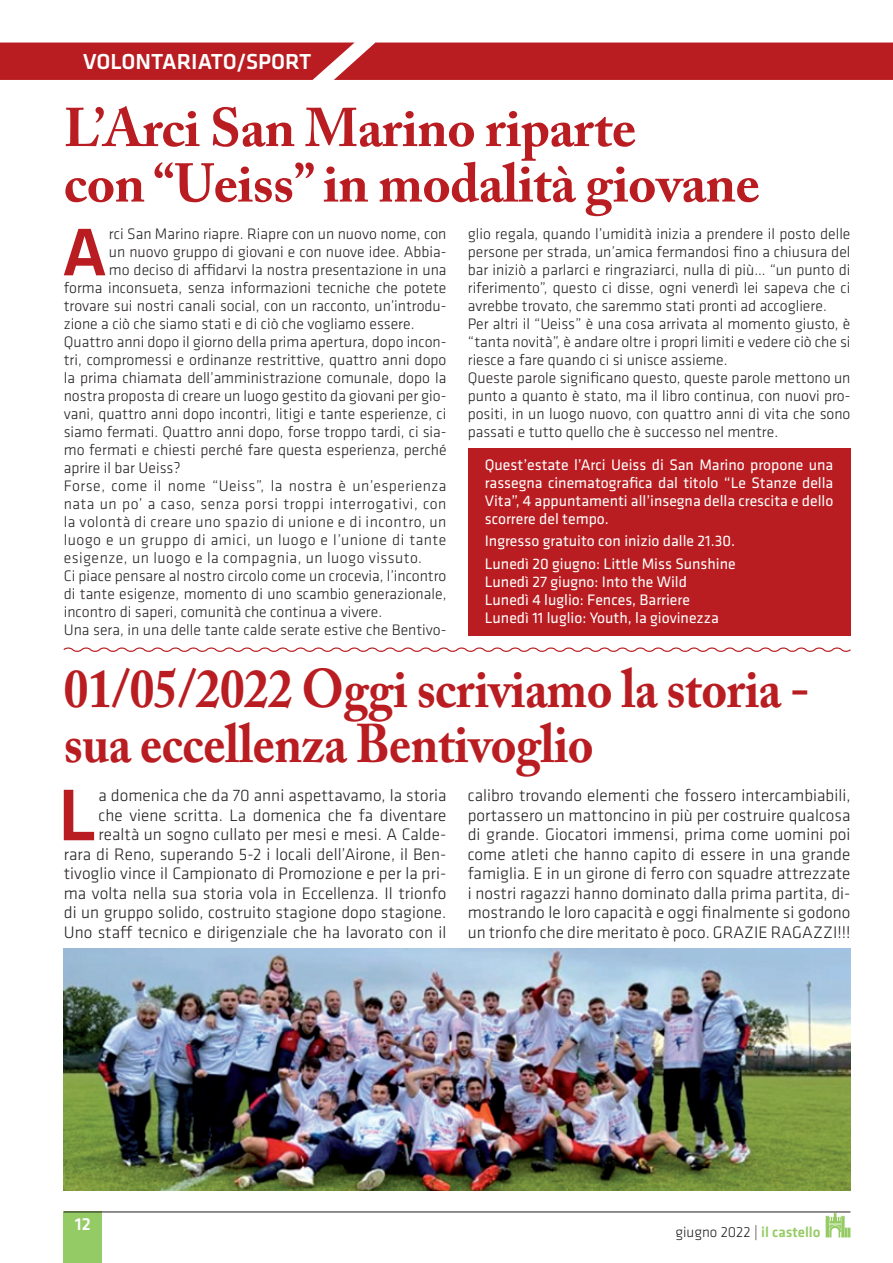
<style>
.page{position:relative;width:893px;height:1263px;background:#fff}
.page>*{position:absolute;margin:0;border:0;box-sizing:border-box;transform-origin:0 0}
.t1{font:500 75.75px "Klavika";color:#b91d21}
.t2{font:500 69.75px "Klavika";color:#b91d21}
.t3{font:700 54px "Adobe Caslon Pro";letter-spacing:-.01em;color:#b91d21;scale:.91 1}
.t4{font:700 54px "Adobe Caslon Pro";letter-spacing:-.01em;color:#b91d21}
.t5{font:500 22.5px "Klavika";color:#fff}
.t6{font:500 18px "Klavika";color:#fff}
.t7{font:300 17.25px/19.5px "Klavika";letter-spacing:.005em;color:#231f20;text-align:justify}
.t8{font:300 15.75px/18px "Klavika";color:#231f20;text-align:justify}
.t9{font:15.75px/18px "Klavika";color:#fff;text-align:justify}
.t10{font:300 15px "Klavika";color:#231f20}
.s1{font-weight:500;color:#95cb64}
</style>
<div class="page">
<svg style="left:826px;top:1213px;width:24px;height:24px"></svg>
<div style="left:64px;top:1212px;width:38px;height:51px;background:#95cb64"></div>
<hr style="left:64px;top:1211px;width:786px;height:1px;background:#231f20">
<div style="left:468px;top:449px;width:382px;height:187px;background:#b91d21"></div>
<div style="left:0;top:43px;width:893px;height:37px;background:#b91d21"></div>
<svg style="left:63px;top:647px;width:788px;height:5px"></svg>
<img style="left:64px;top:948px;width:786px;height:243px">
<p class="t5" style="left:83px;top:49px;width:230px">VOLONTARIATO/SPORT</p>
<p class="t4" style="left:64px;top:96px;width:574px">L’Arci San Marino riparte</p>
<p class="t4" style="left:64px;top:151px;width:698px">con “Ueiss” in modalità giovane</p>
<p class="t2" style="left:62px;top:214px;width:47px">A</p>
<p class="t8" style="left:109px;top:225px;width:339px">rci San Marino riapre. Riapre con un nuovo nome, con</p>
<p class="t8" style="left:468px;top:225px;width:384px">glio regala, quando l’umidità inizia a prendere il posto delle persone per strada, un’amica fermandosi fino a chiusura del bar iniziò a parlarci e ringraziarci, nulla di più… “un punto di riferimento”, questo ci disse, ogni venerdì lei sapeva che ci avrebbe trovato, che saremmo stati pronti ad accogliere.</p>
<p class="t8" style="left:468px;top:315px;width:384px">Per altri il “Ueiss” è una cosa arrivata al momento giusto, è “tanta novità”, è andare oltre i propri limiti e vedere ciò che si riesce a fare quando ci si unisce assieme.</p>
<p class="t8" style="left:468px;top:369px;width:384px">Queste parole significano questo, queste parole mettono un punto a quanto è stato, ma il libro continua, con nuovi pro&shy;positi, in un luogo nuovo, con quattro anni di vita che sono passati e tutto quello che è successo nel mentre.</p>
<p class="t9" style="left:485px;top:456px;width:350px">Quest’estate l’Arci Ueiss di San Marino propone una rassegna cinematografica dal titolo “Le Stanze della Vita”, 4 appuntamenti all’insegna della crescita e dello scorrere del tempo.</p>
<p class="t9" style="left:485px;top:532px;width:252px">Ingresso gratuito con inizio dalle 21.30.</p>
<p class="t9" style="left:485px;top:555px;width:252px">Lunedì 20 giugno: Little Miss Sunshine</p>
<p class="t9" style="left:485px;top:573px;width:204px">Lunedì 27 giugno: Into the Wild</p>
<p class="t9" style="left:485px;top:591px;width:207px">Lunedì 4 luglio: Fences, Barriere</p>
<p class="t9" style="left:485px;top:609px;width:235px">Lunedì 11 luglio: Youth, la giovinezza</p>
<p class="t8" style="left:109px;top:243px;width:339px">un nuovo gruppo di giovani e con nuove idee. Abbia-</p>
<p class="t8" style="left:109px;top:261px;width:339px">mo deciso di affidarvi la nostra presentazione in una</p>
<p class="t8" style="left:64px;top:279px;width:384px">forma inconsueta, senza informazioni tecniche che potete</p>
<p class="t8" style="left:64px;top:297px;width:384px">trovare sui nostri canali social, con un racconto, un’introdu-</p>
<p class="t8" style="left:64px;top:315px;width:352px">zione a ciò che siamo stati e di ciò che vogliamo essere.</p>
<p class="t8" style="left:64px;top:333px;width:384px">Quattro anni dopo il giorno della prima apertura, dopo incon&shy;tri, compromessi e ordinanze restrittive, quattro anni dopo la prima chiamata dell’amministrazione comunale, dopo la nostra proposta di creare un luogo gestito da giovani per gio&shy;vani, quattro anni dopo incontri, litigi e tante esperienze, ci siamo fermati. Quattro anni dopo, forse troppo tardi, ci sia&shy;mo fermati e chiesti perché fare questa esperienza, perché aprire il bar Ueiss?</p>
<p class="t8" style="left:64px;top:477px;width:384px">Forse, come il nome “Ueiss”, la nostra è un’esperienza nata un po’ a caso, senza porsi troppi interrogativi, con la volontà di creare uno spazio di unione e di incontro, un luogo e un gruppo di amici, un luogo e l’unione di tante esigenze, un luogo e la compagnia, un luogo vissuto.</p>
<p class="t8" style="left:64px;top:567px;width:384px">Ci piace pensare al nostro circolo come un crocevia, l’incontro di tante esigenze, momento di uno scambio generazionale, incontro di saperi, comunità che continua a vivere.</p>
<p class="t8" style="left:64px;top:621px;width:384px">Una sera, in una delle tante calde serate estive che Bentivo-</p>
<p class="t3" style="left:64px;top:657px;width:821px">01/05/2022 Oggi scriviamo la storia -</p>
<p class="t3" style="left:64px;top:712px;width:584px">sua eccellenza Bentivoglio</p>
<p class="t1" style="left:58px;top:774px;width:40px">L</p>
<p class="t7" style="left:98px;top:786px;width:349px">a domenica che da 70 anni aspettavamo, la storia che viene scritta. La domenica che fa diventare</p>
<p class="t7" style="left:468px;top:786px;width:384px">calibro trovando elementi che fossero intercambiabili, portassero un mattoncino in più per costruire qualcosa di grande. Giocatori immensi, prima come uomini poi come atleti che hanno capito di essere in una grande famiglia. E in un girone di ferro con squadre attrezzate i nostri ragazzi hanno dominato dalla prima partita, di&shy;mostrando le loro capacità e oggi finalmente si godono un trionfo che dire meritato è poco. GRAZIE RAGAZZI!!!</p>
<p class="t7" style="left:64px;top:825px;width:384px;text-indent:35px">realtà un sogno cullato per mesi e mesi. A Calde&shy;rara di Reno, superando 5-2 i locali dell’Airone, il Ben&shy;tivoglio vince il Campionato di Promozione e per la pri&shy;ma volta nella sua storia vola in Eccellenza. Il trionfo di un gruppo solido, costruito stagione dopo stagione.<br>Uno staff tecnico e dirigenziale che ha lavorato con il</p>
<p class="t6" style="left:75px;top:1214px;width:17px">12</p>
<p class="t10" style="left:675px;top:1224px;width:147px">giugno 2022 | <span class="s1">il castello</span></p>
</div>
